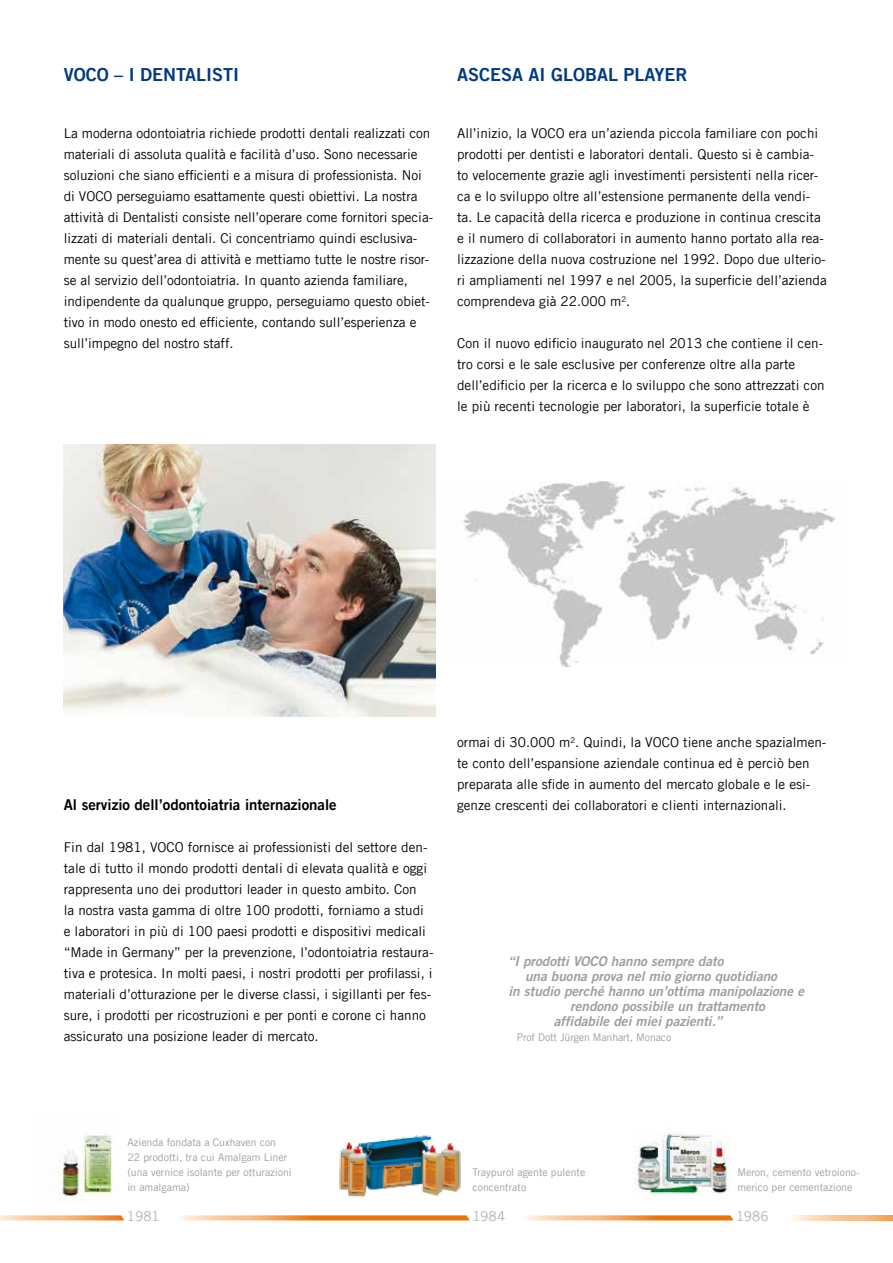
<style>
.page{position:relative;width:893px;height:1263px;background:#fff}
.page>*{position:absolute;margin:0;border:0;box-sizing:border-box;transform-origin:0 0}
.t1{font:18px "Trade Gothic LT Com Bd 2";color:#003a80}
.t2{font:15px "Trade Gothic LT Com Bd 2";color:#000}
.t3{font:13.5px/21px "Trade Gothic LT Com";color:#000}
.t4{font:13.5px "Trade Gothic LT Com Bd 2 Obl";color:#9c9e9f}
.t5{font:13.5px "Trade Gothic LT Com";color:#b1b3b4}
.t6{font:10.5px/15px "Trade Gothic LT Com";color:#9c9e9f}
</style>
<div class="page">
<img style="left:64px;top:444px;width:372px;height:272px">
<img style="left:50px;top:1134px;width:64px;height:67px">
<img style="left:339px;top:1134px;width:122px;height:64px">
<img style="left:635px;top:1131px;width:94px;height:63px">
<img style="left:463px;top:482px;width:372px;height:185px">
<svg style="left:0;top:1215px;width:124px;height:5px"></svg>
<svg style="left:180px;top:1215px;width:290px;height:5px"></svg>
<svg style="left:525px;top:1215px;width:209px;height:5px"></svg>
<svg style="left:793px;top:1215px;width:100px;height:5px"></svg>
<h1 class="t1" style="left:64px;top:64px;width:177px">VOCO – I DENTALISTI</h1>
<h1 class="t1" style="left:457px;top:64px;width:232px">ASCESA AI GLOBAL PLAYER</h1>
<p class="t3" style="left:64px;top:123px;width:371px">La moderna odontoiatria richiede prodotti dentali realizzati con materiali di assoluta qualità e facilità d’uso. Sono necessarie soluzioni che siano efficienti e a misura di professionista. Noi di VOCO perseguiamo esattamente questi obiettivi. La nostra attività di Dentalisti consiste nell’operare come fornitori specia&shy;lizzati di materiali dentali. Ci concentriamo quindi esclusiva&shy;mente su quest’area di attività e mettiamo tutte le nostre risor&shy;se al servizio dell’odontoiatria. In quanto azienda familiare, indipendente da qualunque gruppo, perseguiamo questo obiet&shy;tivo in modo onesto ed efficiente, contando sull’esperienza e sull’impegno del nostro staff.</p>
<p class="t3" style="left:457px;top:123px;width:371px">All’inizio, la VOCO era un’azienda piccola familiare con pochi prodotti per dentisti e laboratori dentali. Questo si è cambia&shy;to velocemente grazie agli investimenti persistenti nella ricer&shy;ca e lo sviluppo oltre all’estensione permanente della vendi&shy;ta. Le capacità della ricerca e produzione in continua crescita e il numero di collaboratori in aumento hanno portato alla rea&shy;lizzazione della nuova costruzione nel 1992. Dopo due ulterio&shy;ri ampliamenti nel 1997 e nel 2005, la superficie dell’azienda comprendeva già 22.000 m<sup>2</sup>.</p>
<p class="t3" style="left:457px;top:333px;width:369px">Con il nuovo edificio inaugurato nel 2013 che contiene il cen&shy;tro corsi e le sale esclusive per conferenze oltre alla parte dell’edificio per la ricerca e lo sviluppo che sono attrezzati con le più recenti tecnologie per laboratori, la superficie totale è</p>
<p class="t2" style="left:64px;top:795px;width:274px">Al servizio dell’odontoiatria internazionale</p>
<p class="t3" style="left:64px;top:837px;width:371px">Fin dal 1981, VOCO fornisce ai professionisti del settore den&shy;tale di tutto il mondo prodotti dentali di elevata qualità e oggi rappresenta uno dei produttori leader in questo ambito. Con<br>la nostra vasta gamma di oltre 100 prodotti, forniamo a studi e laboratori in più di 100 paesi prodotti e dispositivi medicali “Made in Germany” per la prevenzione, l’odontoiatria restaura&shy;tiva e protesica. In molti paesi, i nostri prodotti per profilassi, i materiali d’otturazione per le diverse classi, i sigillanti per fes&shy;sure, i prodotti per ricostruzioni e per ponti e corone ci hanno assicurato una posizione leader di mercato.</p>
<p class="t3" style="left:457px;top:732px;width:371px">ormai di 30.000 m<sup>2</sup>. Quindi, la VOCO tiene anche spazialmen&shy;te conto dell’espansione aziendale continua ed è perciò ben preparata alle sfide in aumento del mercato globale e le esi&shy;genze crescenti dei collaboratori e clienti internazionali.</p>
<p class="t4" style="left:509px;top:952px;width:216px">“I prodotti VOCO hanno sempre dato</p>
<p class="t4" style="left:525px;top:967px;width:254px">una buona prova nel mio giorno quotidiano</p>
<p class="t4" style="left:509px;top:982px;width:297px">in studio perché hanno un’ottima manipolazione e</p>
<p class="t4" style="left:570px;top:997px;width:196px">rendono possibile un trattamento</p>
<p class="t4" style="left:554px;top:1012px;width:169px">affidabile dei miei pazienti.”</p>
<p class="t6" style="left:517px;top:1029px;width:156px">Prof Dott Jürgen Manhart, Monaco</p>
<p class="t6" style="left:127px;top:1135px;width:166px">Azienda fondata a Cuxhaven con<br>22 prodotti, tra cui Amalgam Liner (una vernice isolante per otturazioni in amalgama)</p>
<p class="t6" style="left:473px;top:1165px;width:114px">Traypurol agente pulente concentrato</p>
<p class="t6" style="left:737px;top:1164px;width:124px">Meron, cemento vetroiono&shy;merico per cementazione</p>
<p class="t5" style="left:127px;top:1207px;width:34px">1981</p>
<p class="t5" style="left:473px;top:1207px;width:34px">1984</p>
<p class="t5" style="left:736px;top:1207px;width:34px">1986</p>
</div>
